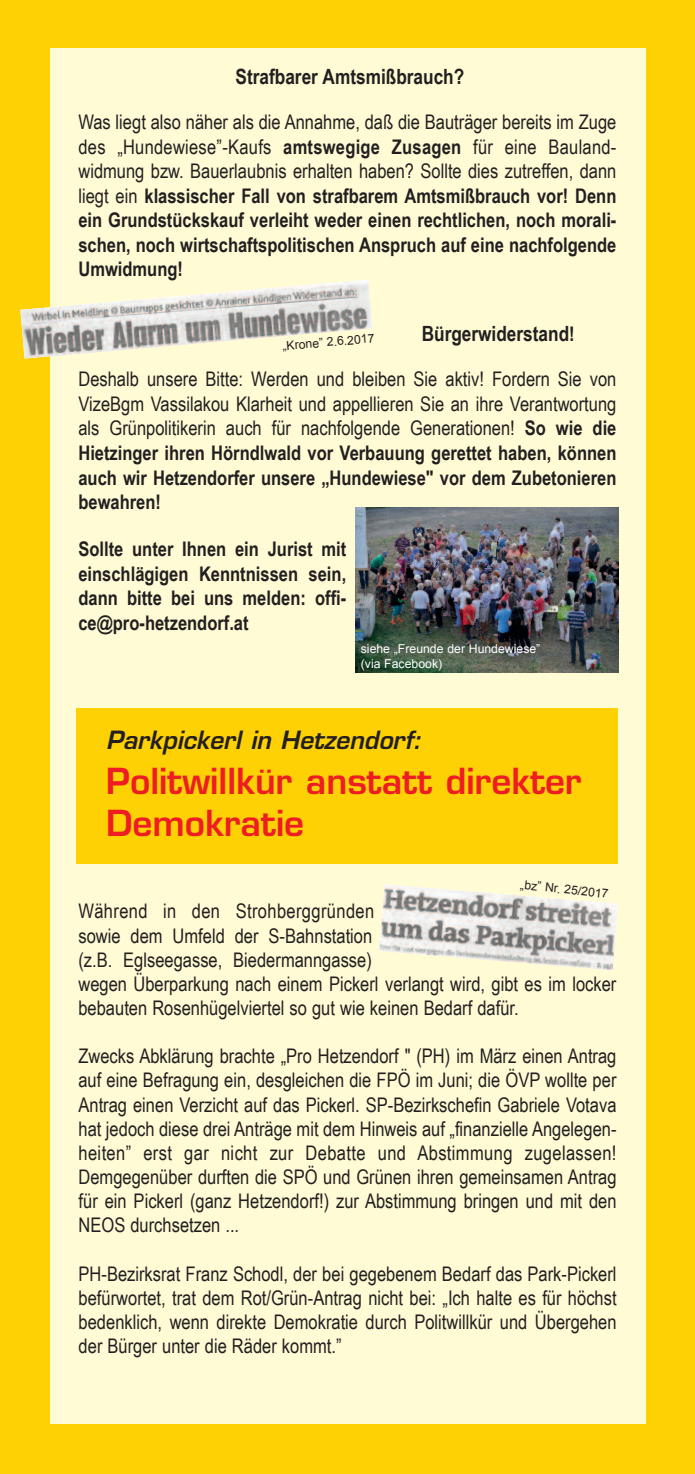
<style>
.page{position:relative;width:695px;height:1474px;background:#fff}
.page>*{position:absolute;margin:0;border:0;box-sizing:border-box;transform-origin:0 0}
.t1{font:600 35px/42px "Eurostile";color:#ee1d23}
.t2{font:italic 600 24.5px "Eurostile";color:#231f20}
.t3{font:700 21px "Arial Narrow";color:#231f20}
.t4{font:20.12px/24.2px "Arial Narrow";color:#231f20;text-align:justify}
.t5{font:700 20.12px/24.5px "Arial Narrow";color:#231f20;text-align:justify}
.t6{font:12.25px/14.7px "Arial";color:#fff}
.t7{font:12.25px "Arial";color:#231f20}
.s1{font-weight:400}
.s2{font-size:20.12px}
.s3{font-weight:700}
</style>
<div class="page">
<div style="left:0;top:0;width:694px;height:1473px;background:#fed105"></div>
<div style="left:50px;top:48px;width:595px;height:1376px;background:#fffbd5"></div>
<div style="left:77px;top:708px;width:540px;height:156px;background:#fed105"></div>
<img style="left:20px;top:280px;width:352px;height:78px">
<img style="left:355px;top:508px;width:263px;height:164px">
<img style="left:379px;top:884px;width:239px;height:86px">
<p class="t3" style="left:235px;top:64px;width:230px">Strafbarer Amtsmißbrauch?</p>
<p class="t5" style="left:78px;top:110px;width:539px"><span class="s1">Was liegt also näher als die Annahme, daß die Bauträger bereits im Zuge des „Hundewiese”-Kaufs</span> amtswegige Zusagen <span class="s1">für eine Bauland&shy;widmung bzw. Bauerlaubnis erhalten haben? Sollte dies zutreffen, dann liegt ein</span> klassischer Fall von strafbarem Amtsmißbrauch vor! Denn ein Grundstückskauf verleiht weder einen rechtlichen, noch morali&shy;schen, noch wirtschaftspolitischen Anspruch auf eine nachfolgende Umwidmung!</p>
<p class="t3" style="left:421px;top:321px;width:154px">Bürgerwiderstand<span class="s2">!</span></p>
<p class="t4" style="left:78px;top:367px;width:539px">Deshalb unsere Bitte: Werden und bleiben Sie aktiv! Fordern Sie von VizeBgm Vassilakou Klarheit und appellieren Sie an ihre Verantwortung als Grünpolitikerin auch für nachfolgende Generationen! <span class="s3">So wie die Hietzinger ihren Hörndlwald vor Verbauung gerettet haben, können auch wir Hetzendorfer unsere „Hundewiese" vor dem Zubetonieren bewahren!</span></p>
<p class="t5" style="left:78px;top:537px;width:269px">Sollte unter Ihnen ein Jurist mit einschlägigen Kenntnissen sein, dann bitte bei uns melden: offi&shy;ce@pro-hetzendorf.at</p>
<p class="t7" style="left:282px;top:339px;width:94px;rotate:-5deg">„Krone” 2.6.2017</p>
<p class="t6" style="left:361px;top:641px;width:181px">siehe „Freunde der Hundewiese” (via Facebook)</p>
<p class="t2" style="left:106px;top:731px;width:317px">Parkpickerl in Hetzendorf:</p>
<h1 class="t1" style="left:106px;top:763px;width:477px">Politwillkür anstatt direkter<br>Demokratie</h1>
<p class="t7" style="left:521px;top:877px;width:90px;rotate:6deg">„bz” Nr. 25/2017</p>
<p class="t4" style="left:78px;top:899px;width:539px;text-align:left">Während in den Strohberggründen<br>sowie dem Umfeld der S-Bahnstation<br>(z.B. Eglseegasse, Biedermanngasse)<br>wegen Überparkung nach einem Pickerl verlangt wird, gibt es im locker bebauten Rosenhügelviertel so gut wie keinen Bedarf dafür.</p>
<p class="t4" style="left:78px;top:1043px;width:539px">Zwecks Abklärung brachte „Pro Hetzendorf " (PH) im März einen Antrag auf eine Befragung ein, desgleichen die FPÖ im Juni; die ÖVP wollte per Antrag einen Verzicht auf das Pickerl. SP-Bezirkschefin Gabriele Votava hat jedoch diese drei Anträge mit dem Hinweis auf „finanzielle Angelegen&shy;heiten” erst gar nicht zur Debatte und Abstimmung zugelassen!<br>Demgegenüber durften die SPÖ und Grünen ihren gemeinsamen Antrag für ein Pickerl (ganz Hetzendorf!) zur Abstimmung bringen und mit den NEOS durchsetzen ...</p>
<p class="t4" style="left:79px;top:1261px;width:539px">PH-Bezirksrat Franz Schodl, der bei gegebenem Bedarf das Park-Pickerl befürwortet, trat dem Rot/Grün-Antrag nicht bei: „Ich halte es für höchst bedenklich, wenn direkte Demokratie durch Politwillkür und Übergehen der Bürger unter die Räder kommt.”</p>
</div>
